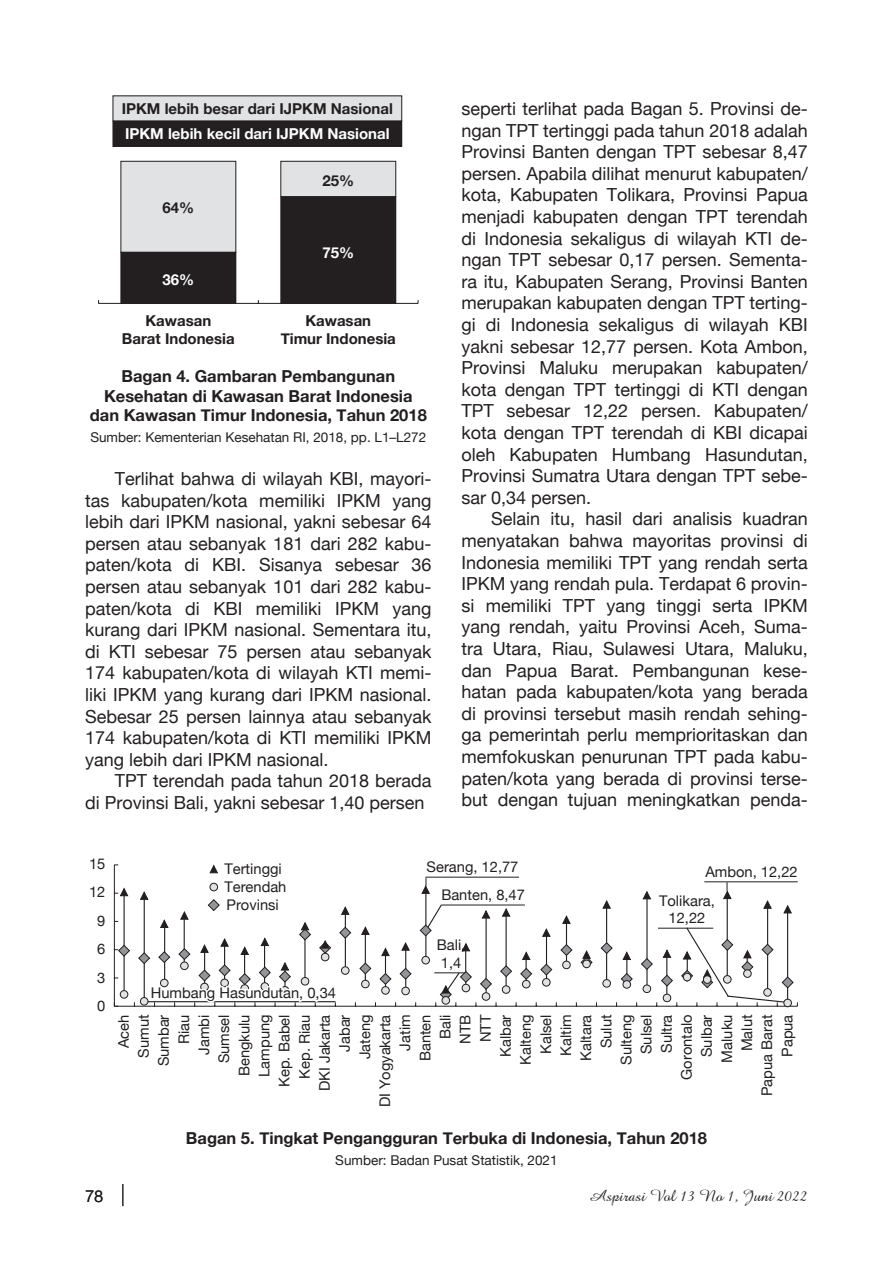
<style>
.page{position:relative;width:893px;height:1263px;background:#fff}
.page>*{position:absolute;margin:0;border:0;box-sizing:border-box;transform-origin:0 0}
.under_forcedjust{font:18px/21.6px "Helvetica Neue";color:#231f20;text-align:justify}
.alinea_normal{font:18px/21.6px "Helvetica Neue";color:#231f20}
.Judul_Tabel{font:700 16.5px/19.8px "Helvetica Neue";color:#231f20;text-align:center}
.t1{font:16.5px "Amazone BT";color:#231f20}
.t2{font:16.5px "Helvetica Neue";color:#231f20}
.Isi_Tabel{font:700 15px "Helvetica Neue";color:#231f20}
.Isi_Tabel-2{font:700 15px "Helvetica Neue";color:#fff}
.Isi_Tabel-3{font:14.7px "Helvetica Neue";color:#231f20}
.Sumber_w_o_titik{font:13.5px "Helvetica Neue";color:#231f20}
</style>
<div class="page">
<svg style="left:122px;top:1184px;width:1px;height:22px"></svg>
<hr style="left:99px;top:303px;width:319px;height:1px;background:#231f20">
<div style="left:121px;top:161px;width:115px;height:91px;background:#e1e2e4"></div>
<div style="left:281px;top:161px;width:115px;height:36px;background:#e1e2e4"></div>
<div style="left:281px;top:161px;width:115px;height:36px;border:1px solid #231f20"></div>
<div style="left:121px;top:252px;width:115px;height:51px;background:#231f20"></div>
<div style="left:281px;top:197px;width:115px;height:106px;background:#231f20"></div>
<div style="left:113px;top:96px;width:289px;height:25px;background:#e1e2e4"></div>
<div style="left:113px;top:121px;width:289px;height:25px;background:#231f20"></div>
<div style="left:113px;top:121px;width:289px;height:26px;border:1px solid #231f20"></div>
<svg style="left:114px;top:864px;width:684px;height:143px"></svg>
<p class="Isi_Tabel" style="left:122px;top:97px;width:273px">IPKM lebih besar dari IJPKM Nasional</p>
<p class="Isi_Tabel-2" style="left:125px;top:122px;width:266px">IPKM lebih kecil dari IJPKM Nasional</p>
<p class="Isi_Tabel" style="left:163px;top:196px;width:33px">64%</p>
<p class="Isi_Tabel-2" style="left:163px;top:268px;width:33px">36%</p>
<p class="Isi_Tabel" style="left:145px;top:309px;width:67px">Kawasan</p>
<p class="Isi_Tabel" style="left:122px;top:327px;width:114px">Barat Indonesia</p>
<p class="Isi_Tabel" style="left:322px;top:169px;width:33px">25%</p>
<p class="Isi_Tabel-2" style="left:322px;top:240px;width:33px">75%</p>
<p class="Isi_Tabel" style="left:305px;top:309px;width:67px">Kawasan</p>
<p class="Isi_Tabel" style="left:281px;top:327px;width:117px">Timur Indonesia</p>
<p class="Judul_Tabel" style="left:104px;top:366px;width:310px">Bagan 4. Gambaran Pembangunan<br>Kesehatan di Kawasan Barat Indonesia</p>
<p class="Judul_Tabel" style="left:90px;top:406px;width:339px">dan Kawasan Timur Indonesia, Tahun 2018</p>
<p class="Sumber_w_o_titik" style="left:90px;top:427px;width:337px">Sumber: Kementerian Kesehatan RI, 2018, pp. L1–L272</p>
<p class="alinea_normal" style="left:115px;top:469px;width:318px">Terlihat bahwa di wilayah KBI, mayori-</p>
<p class="under_forcedjust" style="left:85px;top:490px;width:348px">tas kabupaten/kota memiliki IPKM yang lebih dari IPKM nasional, yakni sebesar 64 persen atau sebanyak 181 dari 282 kabu&shy;paten/kota di KBI. Sisanya sebesar 36 persen atau sebanyak 101 dari 282 kabu&shy;paten/kota di KBI memiliki IPKM yang kurang dari IPKM nasional. Sementara itu, di KTI sebesar 75 persen atau sebanyak 174 kabupaten/kota di wilayah KTI memi&shy;liki IPKM yang kurang dari IPKM nasional.<br>Sebesar 25 persen lainnya atau sebanyak 174 kabupaten/kota di KTI memiliki IPKM yang lebih dari IPKM nasional.</p>
<p class="alinea_normal" style="left:85px;top:771px;width:348px;text-indent:30px">TPT terendah pada tahun 2018 berada di Provinsi Bali, yakni sebesar 1,40 persen</p>
<p class="under_forcedjust" style="left:461px;top:99px;width:348px">seperti terlihat pada Bagan 5. Provinsi de-</p>
<p class="under_forcedjust" style="left:461px;top:120px;width:348px">ngan TPT tertinggi pada tahun 2018 adalah Provinsi Banten dengan TPT sebesar 8,47 persen. Apabila dilihat menurut kabupaten/ kota, Kabupaten Tolikara, Provinsi Papua menjadi kabupaten dengan TPT terendah</p>
<p class="under_forcedjust" style="left:461px;top:228px;width:348px">di Indonesia sekaligus di wilayah KTI de-</p>
<p class="under_forcedjust" style="left:461px;top:250px;width:348px">ngan TPT sebesar 0,17 persen. Sementa&shy;ra itu, Kabupaten Serang, Provinsi Banten merupakan kabupaten dengan TPT terting&shy;gi di Indonesia sekaligus di wilayah KBI yakni sebesar 12,77 persen. Kota Ambon, Provinsi Maluku merupakan kabupaten/ kota dengan TPT tertinggi di KTI dengan TPT sebesar 12,22 persen. Kabupaten/ kota dengan TPT terendah di KBI dicapai oleh Kabupaten Humbang Hasundutan, Provinsi Sumatra Utara dengan TPT sebe&shy;sar 0,34 persen.</p>
<p class="alinea_normal" style="left:461px;top:509px;width:348px;text-align:justify;text-indent:30px">Selain itu, hasil dari analisis kuadran menyatakan bahwa mayoritas provinsi di Indonesia memiliki TPT yang rendah serta IPKM yang rendah pula. Terdapat 6 provin&shy;si memiliki TPT yang tinggi serta IPKM yang rendah, yaitu Provinsi Aceh, Suma&shy;tra Utara, Riau, Sulawesi Utara, Maluku, dan Papua Barat. Pembangunan kese&shy;hatan pada kabupaten/kota yang berada di provinsi tersebut masih rendah sehing&shy;ga pemerintah perlu memprioritaskan dan memfokuskan penurunan TPT pada kabu&shy;paten/kota yang berada di provinsi terse&shy;but dengan tujuan meningkatkan penda-</p>
<p class="Isi_Tabel-3" style="left:89px;top:853px;width:18px">15</p>
<p class="Isi_Tabel-3" style="left:89px;top:881px;width:18px">12</p>
<p class="Isi_Tabel-3" style="left:97px;top:910px;width:10px">9</p>
<p class="Isi_Tabel-3" style="left:97px;top:938px;width:10px">6</p>
<p class="Isi_Tabel-3" style="left:97px;top:967px;width:10px">3</p>
<p class="Isi_Tabel-3" style="left:97px;top:995px;width:10px">0</p>
<p class="Isi_Tabel-3" style="left:224px;top:858px;width:59px">Tertinggi</p>
<p class="Isi_Tabel-3" style="left:227px;top:894px;width:54px">Provinsi</p>
<p class="Isi_Tabel-3" style="left:224px;top:876px;width:64px">Terendah</p>
<p class="Isi_Tabel-3" style="left:151px;top:982px;width:187px">Humbang Hasundutan, 0,34</p>
<p class="Isi_Tabel-3" style="left:427px;top:856px;width:93px">Serang, 12,77</p>
<p class="Isi_Tabel-3" style="left:441px;top:884px;width:85px">Banten, 8,47</p>
<p class="Isi_Tabel-3" style="left:437px;top:934px;width:30px">Bali,</p>
<p class="Isi_Tabel-3" style="left:441px;top:952px;width:22px">1,4</p>
<p class="Isi_Tabel-3" style="left:705px;top:861px;width:94px">Ambon, 12,22</p>
<p class="Isi_Tabel-3" style="left:659px;top:890px;width:57px">Tolikara,</p>
<p class="Isi_Tabel-3" style="left:669px;top:907px;width:38px">12,22</p>
<p class="Isi_Tabel-3" style="left:113px;top:1048px;width:35px;rotate:-90deg">Aceh</p>
<p class="Isi_Tabel-3" style="left:133px;top:1058px;width:45px;rotate:-90deg">Sumut</p>
<p class="Isi_Tabel-3" style="left:153px;top:1066px;width:53px;rotate:-90deg">Sumbar</p>
<p class="Isi_Tabel-3" style="left:173px;top:1044px;width:31px;rotate:-90deg">Riau</p>
<p class="Isi_Tabel-3" style="left:193px;top:1055px;width:42px;rotate:-90deg">Jambi</p>
<p class="Isi_Tabel-3" style="left:213px;top:1063px;width:50px;rotate:-90deg">Sumsel</p>
<p class="Isi_Tabel-3" style="left:234px;top:1076px;width:63px;rotate:-90deg">Bengkulu</p>
<p class="Isi_Tabel-3" style="left:254px;top:1077px;width:64px;rotate:-90deg">Lampung</p>
<p class="Isi_Tabel-3" style="left:274px;top:1087px;width:74px;rotate:-90deg">Kep. Babel</p>
<p class="Isi_Tabel-3" style="left:294px;top:1078px;width:65px;rotate:-90deg">Kep. Riau</p>
<p class="Isi_Tabel-3" style="left:314px;top:1091px;width:78px;rotate:-90deg">DKI Jakarta</p>
<p class="Isi_Tabel-3" style="left:334px;top:1052px;width:39px;rotate:-90deg">Jabar</p>
<p class="Isi_Tabel-3" style="left:354px;top:1059px;width:46px;rotate:-90deg">Jateng</p>
<p class="Isi_Tabel-3" style="left:374px;top:1107px;width:94px;rotate:-90deg">DI Yogyakarta</p>
<p class="Isi_Tabel-3" style="left:394px;top:1050px;width:37px;rotate:-90deg">Jatim</p>
<p class="Isi_Tabel-3" style="left:415px;top:1061px;width:48px;rotate:-90deg">Banten</p>
<p class="Isi_Tabel-3" style="left:435px;top:1039px;width:26px;rotate:-90deg">Bali</p>
<p class="Isi_Tabel-3" style="left:455px;top:1044px;width:31px;rotate:-90deg">NTB</p>
<p class="Isi_Tabel-3" style="left:475px;top:1042px;width:29px;rotate:-90deg">NTT</p>
<p class="Isi_Tabel-3" style="left:495px;top:1057px;width:44px;rotate:-90deg">Kalbar</p>
<p class="Isi_Tabel-3" style="left:515px;top:1065px;width:52px;rotate:-90deg">Kalteng</p>
<p class="Isi_Tabel-3" style="left:535px;top:1054px;width:41px;rotate:-90deg">Kalsel</p>
<p class="Isi_Tabel-3" style="left:555px;top:1056px;width:43px;rotate:-90deg">Kaltim</p>
<p class="Isi_Tabel-3" style="left:575px;top:1061px;width:48px;rotate:-90deg">Kaltara</p>
<p class="Isi_Tabel-3" style="left:596px;top:1048px;width:35px;rotate:-90deg">Sulut</p>
<p class="Isi_Tabel-3" style="left:616px;top:1065px;width:52px;rotate:-90deg">Sulteng</p>
<p class="Isi_Tabel-3" style="left:636px;top:1054px;width:41px;rotate:-90deg">Sulsel</p>
<p class="Isi_Tabel-3" style="left:656px;top:1053px;width:40px;rotate:-90deg">Sultra</p>
<p class="Isi_Tabel-3" style="left:676px;top:1080px;width:67px;rotate:-90deg">Gorontalo</p>
<p class="Isi_Tabel-3" style="left:696px;top:1057px;width:44px;rotate:-90deg">Sulbar</p>
<p class="Isi_Tabel-3" style="left:716px;top:1062px;width:49px;rotate:-90deg">Maluku</p>
<p class="Isi_Tabel-3" style="left:736px;top:1051px;width:38px;rotate:-90deg">Malut</p>
<p class="Isi_Tabel-3" style="left:756px;top:1096px;width:83px;rotate:-90deg">Papua Barat</p>
<p class="Isi_Tabel-3" style="left:776px;top:1057px;width:44px;rotate:-90deg">Papua</p>
<p class="Judul_Tabel" style="left:186px;top:1129px;width:523px">Bagan 5. Tingkat Pengangguran Terbuka di Indonesia, Tahun 2018</p>
<p class="Sumber_w_o_titik" style="left:335px;top:1150px;width:224px">Sumber: Badan Pusat Statistik, 2021</p>
<p class="t2" style="left:85px;top:1184px;width:20px">78</p>
<p class="t1" style="left:589px;top:1186px;width:220px">Aspirasi Vol 13 No 1, Juni 2022</p>
</div>
